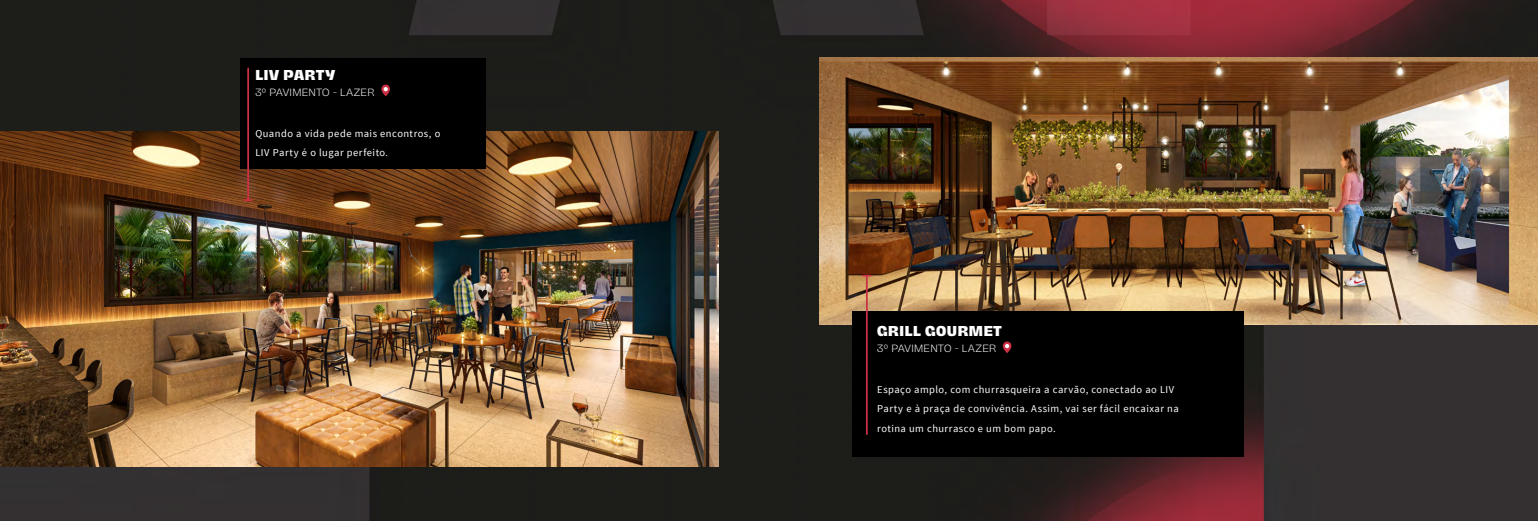
<style>
.page{position:relative;width:1538px;height:521px;background:#fff}
.page>*{position:absolute;margin:0;border:0;box-sizing:border-box;transform-origin:0 0}
.t1{font:800 13.12px "Hagrid";letter-spacing:.05em;color:#fff}
.t2{font:10.5px/19.2px "Source Sans Pro";letter-spacing:.045em;color:#fff}
.t3{font:300 9.62px "Hagrid";letter-spacing:.03em;color:#fff}
.s1{font-size:9.62px}
</style>
<div class="page">
<img style="left:0;top:0;width:1538px;height:521px">
<img style="left:0;top:131px;width:719px;height:335px">
<img style="left:819px;top:58px;width:719px;height:267px">
<div style="left:241px;top:58px;width:245px;height:110px;background:#000"></div>
<div style="left:852px;top:311px;width:392px;height:145px;background:#000"></div>
<hr style="left:247px;top:68px;width:2px;height:132px;background:#cb3045">
<svg style="left:244px;top:199px;width:8px;height:2px"></svg>
<hr style="left:866px;top:276px;width:2px;height:158px;background:#cb3045">
<svg style="left:381px;top:85px;width:9px;height:11px"></svg>
<svg style="left:1003px;top:341px;width:8px;height:12px"></svg>
<p class="t1" style="left:255px;top:68px;width:81px">LIV PARTY</p>
<p class="t3" style="left:255px;top:87px;width:120px">3º PAVIMENTO - LAZER</p>
<p class="t2" style="left:255px;top:124px;width:186px">Quando a vida pede mais encontros, o<br>LIV Party é o lugar perfeito<span class="s1">.</span></p>
<p class="t1" style="left:877px;top:324px;width:126px">GRILL GOURMET</p>
<p class="t3" style="left:877px;top:343px;width:120px">3º PAVIMENTO - LAZER</p>
<p class="t2" style="left:877px;top:380px;width:303px">Espaço amplo, com churrasqueira a carvão, conectado ao LIV<br>Party e à praça de convivência. Assim, vai ser fácil encaixar na rotina um churrasco e um bom papo.</p>
</div>
